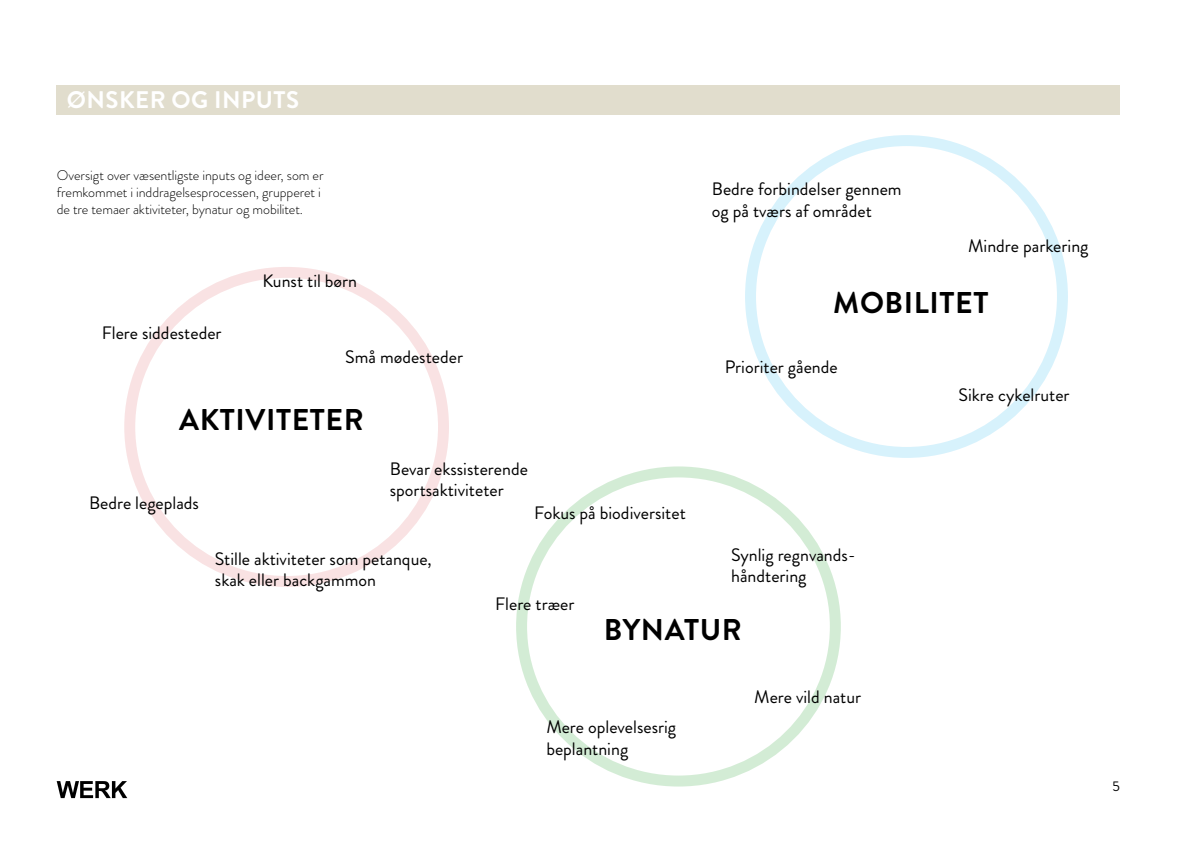
<style>
.page{position:relative;width:1191px;height:842px;background:#fff}
.page>*{position:absolute;margin:0;border:0;box-sizing:border-box;transform-origin:0 0}
.t1{font:700 30px "Brandon Grotesque";letter-spacing:.02em;color:#000}
.t2{font:700 24px "Brandon Grotesque";letter-spacing:.02em;color:#fff}
.t3{font:18px/21.6px "Brandon Grotesque";color:#000}
.t4{font:300 14px/17px "Brandon Grotesque";letter-spacing:-.005em;color:#000}
.t5{font:14px "Brandon Grotesque";color:#000}
</style>
<div class="page">
<svg style="left:57px;top:781px;width:70px;height:17px"></svg>
<div style="left:57px;top:85px;width:1063px;height:30px;background:#e1ddcd"></div>
<div style="left:516px;top:466px;width:325px;height:320px;border:11px solid #41ad49;border-radius:50%"></div>
<div style="left:124px;top:267px;width:325px;height:320px;border:11px solid #d2232a;border-radius:50%"></div>
<div style="left:745px;top:135px;width:323px;height:323px;border:11px solid #00aeef;border-radius:50%"></div>
<h2 class="t2" style="left:67px;top:86px;width:234px">ØNSKER OG INPUTS</h2>
<p class="t4" style="left:57px;top:169px;width:268px">Oversigt over væsentligste inputs og ideer, som er fremkommet i inddragelsesprocessen, grupperet i de tre temaer aktiviteter, bynatur og mobilitet.</p>
<p class="t3" style="left:102px;top:322px;width:121px">Flere siddesteder</p>
<p class="t3" style="left:262px;top:270px;width:96px">Kunst til børn</p>
<p class="t3" style="left:345px;top:346px;width:119px">Små mødesteder</p>
<h1 class="t1" style="left:179px;top:402px;width:186px">AKTIVITETER</h1>
<p class="t3" style="left:89px;top:492px;width:111px">Bedre legeplads</p>
<p class="t3" style="left:390px;top:458px;width:139px">Bevar ekssisterende sportsaktiviteter</p>
<p class="t3" style="left:534px;top:503px;width:153px">Fokus på biodiversitet</p>
<p class="t3" style="left:215px;top:548px;width:218px">Stille aktiviteter som petanque, skak eller backgammon</p>
<p class="t3" style="left:495px;top:593px;width:81px">Flere træer</p>
<p class="t3" style="left:712px;top:179px;width:191px">Bedre forbindelser gennem og på tværs af området</p>
<p class="t3" style="left:968px;top:235px;width:122px">Mindre parkering</p>
<h1 class="t1" style="left:833px;top:285px;width:157px">MOBILITET</h1>
<p class="t3" style="left:725px;top:357px;width:114px">Prioriter gående</p>
<p class="t3" style="left:731px;top:544px;width:126px">Synlig regnvands&shy;håndtering</p>
<p class="t3" style="left:958px;top:384px;width:112px">Sikre cykelruter</p>
<h1 class="t1" style="left:604px;top:612px;width:140px">BYNATUR</h1>
<p class="t3" style="left:546px;top:716px;width:131px">Mere oplevelsesrig beplantning</p>
<p class="t3" style="left:754px;top:686px;width:108px">Mere vild natur</p>
<p class="t5" style="left:1112px;top:777px;width:9px">5</p>
</div>
